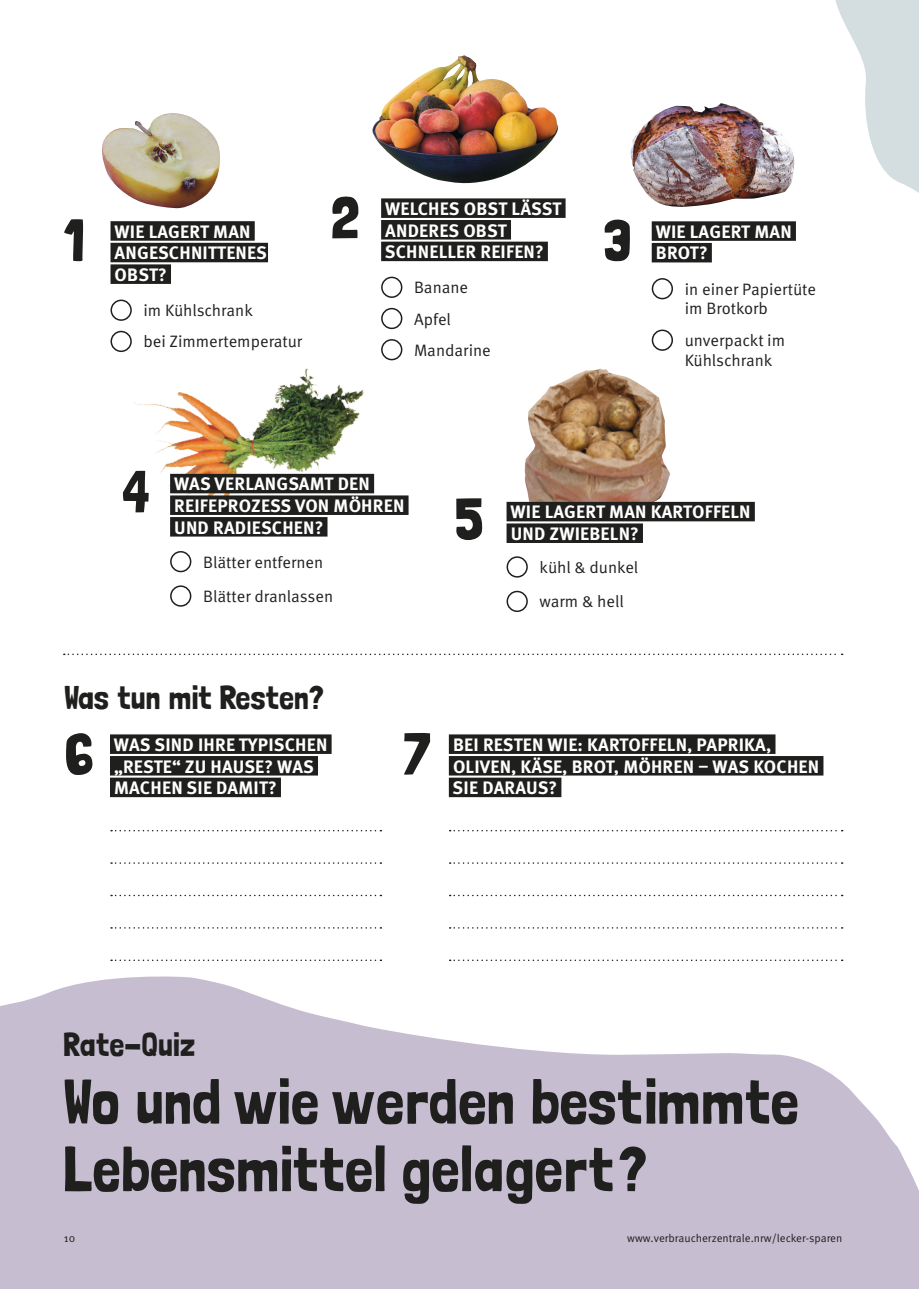
<style>
.page{position:relative;width:919px;height:1289px;background:#fff}
.page>*{position:absolute;margin:0;border:0;box-sizing:border-box;transform-origin:0 0}
.Headline_Londrina{font:63px/67.5px "Londrina Solid";color:#1f1f1e}
.Fähnchen_Text{font:58.8px "Londrina Solid";color:#1f1f1e}
.Headline_Lodnrina_klein{font:33px "Londrina Solid";color:#1f1f1e}
.Kleine_Überschrift_schwarz_unterstrichen{font:700 18px/21.6px "Meta Pro";letter-spacing:.01em;color:#fff}
.Fließtext_links{font:16.5px/19.5px "Meta Pro";color:#1f1f1e}
.t1{font:11.25px "Meta Pro";color:#1f1f1e}
</style>
<div class="page">
<svg style="left:835px;top:0;width:83px;height:192px"></svg>
<svg style="left:0;top:976px;width:918px;height:312px;fill:#c7bdd1"></svg>
<img style="left:524px;top:369px;width:146px;height:133px">
<img style="left:134px;top:340px;width:258px;height:190px">
<div style="left:381px;top:198px;width:184px;height:20px;background:#1f1f1e"></div>
<div style="left:381px;top:220px;width:130px;height:19px;background:#1f1f1e"></div>
<div style="left:381px;top:242px;width:167px;height:19px;background:#1f1f1e"></div>
<div style="left:506px;top:502px;width:248px;height:19px;background:#1f1f1e"></div>
<div style="left:506px;top:523px;width:137px;height:20px;background:#1f1f1e"></div>
<div style="left:506px;top:556px;width:22px;height:21px;border:2px solid #1f1f1e;border-radius:50%"></div>
<div style="left:506px;top:590px;width:22px;height:22px;border:2px solid #1f1f1e;border-radius:50%"></div>
<div style="left:170px;top:474px;width:204px;height:19px;background:#1f1f1e"></div>
<div style="left:170px;top:495px;width:238px;height:20px;background:#1f1f1e"></div>
<div style="left:170px;top:517px;width:157px;height:19px;background:#1f1f1e"></div>
<div style="left:170px;top:551px;width:21px;height:21px;border:2px solid #1f1f1e;border-radius:50%"></div>
<div style="left:170px;top:585px;width:21px;height:21px;border:2px solid #1f1f1e;border-radius:50%"></div>
<div style="left:110px;top:221px;width:145px;height:20px;background:#1f1f1e"></div>
<div style="left:110px;top:243px;width:158px;height:19px;background:#1f1f1e"></div>
<div style="left:110px;top:264px;width:61px;height:20px;background:#1f1f1e"></div>
<div style="left:110px;top:299px;width:22px;height:22px;border:2px solid #1f1f1e;border-radius:50%"></div>
<div style="left:110px;top:331px;width:22px;height:21px;border:2px solid #1f1f1e;border-radius:50%"></div>
<div style="left:381px;top:277px;width:21px;height:21px;border:2px solid #1f1f1e;border-radius:50%"></div>
<div style="left:381px;top:308px;width:21px;height:21px;border:2px solid #1f1f1e;border-radius:50%"></div>
<div style="left:381px;top:339px;width:21px;height:21px;border:2px solid #1f1f1e;border-radius:50%"></div>
<img style="left:102px;top:113px;width:118px;height:95px">
<div style="left:651px;top:221px;width:144px;height:20px;background:#1f1f1e"></div>
<div style="left:651px;top:243px;width:60px;height:19px;background:#1f1f1e"></div>
<div style="left:651px;top:278px;width:22px;height:21px;border:2px solid #1f1f1e;border-radius:50%"></div>
<div style="left:651px;top:329px;width:22px;height:22px;border:2px solid #1f1f1e;border-radius:50%"></div>
<img style="left:630px;top:103px;width:164px;height:104px">
<img style="left:372px;top:55px;width:187px;height:129px">
<div style="left:110px;top:734px;width:221px;height:20px;background:#1f1f1e"></div>
<div style="left:110px;top:756px;width:208px;height:19px;background:#1f1f1e"></div>
<div style="left:110px;top:777px;width:171px;height:20px;background:#1f1f1e"></div>
<div style="left:449px;top:734px;width:326px;height:20px;background:#1f1f1e"></div>
<div style="left:449px;top:756px;width:374px;height:19px;background:#1f1f1e"></div>
<div style="left:449px;top:777px;width:112px;height:20px;background:#1f1f1e"></div>
<svg style="left:111px;top:830px;width:270px;height:1px"></svg>
<svg style="left:449px;top:830px;width:393px;height:1px"></svg>
<svg style="left:111px;top:894px;width:270px;height:2px"></svg>
<svg style="left:449px;top:894px;width:393px;height:2px"></svg>
<svg style="left:111px;top:959px;width:270px;height:2px"></svg>
<svg style="left:449px;top:959px;width:393px;height:2px"></svg>
<svg style="left:111px;top:862px;width:270px;height:1px"></svg>
<svg style="left:449px;top:862px;width:393px;height:1px"></svg>
<svg style="left:111px;top:927px;width:270px;height:1px"></svg>
<svg style="left:449px;top:927px;width:393px;height:1px"></svg>
<svg style="left:64px;top:653px;width:778px;height:2px"></svg>
<p class="Fähnchen_Text" style="left:64px;top:206px;width:23px">1</p>
<p class="Kleine_Überschrift_schwarz_unterstrichen" style="left:114px;top:221px;width:154px">WIE LAGERT MAN<br>ANGESCHNITTENES<br>OBST?</p>
<p class="Fließtext_links" style="left:143px;top:301px;width:111px">im Kühlschrank</p>
<p class="Fließtext_links" style="left:143px;top:332px;width:160px">bei Zimmertemperatur</p>
<p class="Fähnchen_Text" style="left:330px;top:183px;width:31px">2</p>
<p class="Kleine_Überschrift_schwarz_unterstrichen" style="left:385px;top:198px;width:178px">WELCHES OBST LÄSST<br>ANDERES OBST<br>SCHNELLER REIFEN?</p>
<p class="Fließtext_links" style="left:414px;top:278px;width:56px">Banane</p>
<p class="Fließtext_links" style="left:414px;top:309px;width:38px">Apfel</p>
<p class="Fließtext_links" style="left:414px;top:341px;width:78px">Mandarine</p>
<p class="Fähnchen_Text" style="left:603px;top:206px;width:29px">3</p>
<p class="Kleine_Überschrift_schwarz_unterstrichen" style="left:655px;top:221px;width:138px">WIE LAGERT MAN</p>
<p class="Kleine_Überschrift_schwarz_unterstrichen" style="left:655px;top:243px;width:53px">BROT?</p>
<p class="Fließtext_links" style="left:684px;top:280px;width:133px">in einer Papiertüte im Brotkorb</p>
<p class="Fließtext_links" style="left:684px;top:331px;width:102px">unverpackt im<br>Kühlschrank</p>
<p class="Fähnchen_Text" style="left:122px;top:457px;width:29px">4</p>
<p class="Kleine_Überschrift_schwarz_unterstrichen" style="left:174px;top:474px;width:232px">WAS VERLANGSAMT DEN<br>REIFEPROZESS VON MÖHREN<br>UND RADIESCHEN?</p>
<p class="Fließtext_links" style="left:203px;top:552px;width:122px">Blätter entfernen</p>
<p class="Fließtext_links" style="left:203px;top:587px;width:132px">Blätter dranlassen</p>
<p class="Fähnchen_Text" style="left:455px;top:484px;width:31px">5</p>
<p class="Kleine_Überschrift_schwarz_unterstrichen" style="left:510px;top:502px;width:242px">WIE LAGERT MAN KARTOFFELN<br>UND ZWIEBELN?</p>
<p class="Fließtext_links" style="left:539px;top:558px;width:100px">kühl &amp; dunkel</p>
<p class="Fließtext_links" style="left:539px;top:592px;width:86px">warm &amp; hell</p>
<p class="Headline_Lodnrina_klein" style="left:64px;top:678px;width:261px">Was tun mit Resten?</p>
<p class="Fähnchen_Text" style="left:64px;top:719px;width:32px">6</p>
<p class="Fähnchen_Text" style="left:402px;top:719px;width:30px">7</p>
<p class="Kleine_Überschrift_schwarz_unterstrichen" style="left:114px;top:734px;width:215px">WAS SIND IHRE TYPISCHEN „RESTE“ ZU HAUSE? WAS<br>MACHEN SIE DAMIT?</p>
<p class="Kleine_Überschrift_schwarz_unterstrichen" style="left:452px;top:734px;width:368px">BEI RESTEN WIE: KARTOFFELN, PAPRIKA,<br>OLIVEN, KÄSE, BROT, MÖHREN – WAS KOCHEN<br>SIE DARAUS?</p>
<p class="Headline_Lodnrina_klein" style="left:63px;top:1025px;width:134px">Rate-Quiz</p>
<p class="Headline_Londrina" style="left:63px;top:1066px;width:737px">Wo und wie werden bestimmte<br>Lebensmittel gelagert?</p>
<p class="t1" style="left:64px;top:1231px;width:13px">10</p>
<p class="t1" style="left:627px;top:1231px;width:217px">www.verbraucherzentrale.nrw/lecker-sparen</p>
</div>
